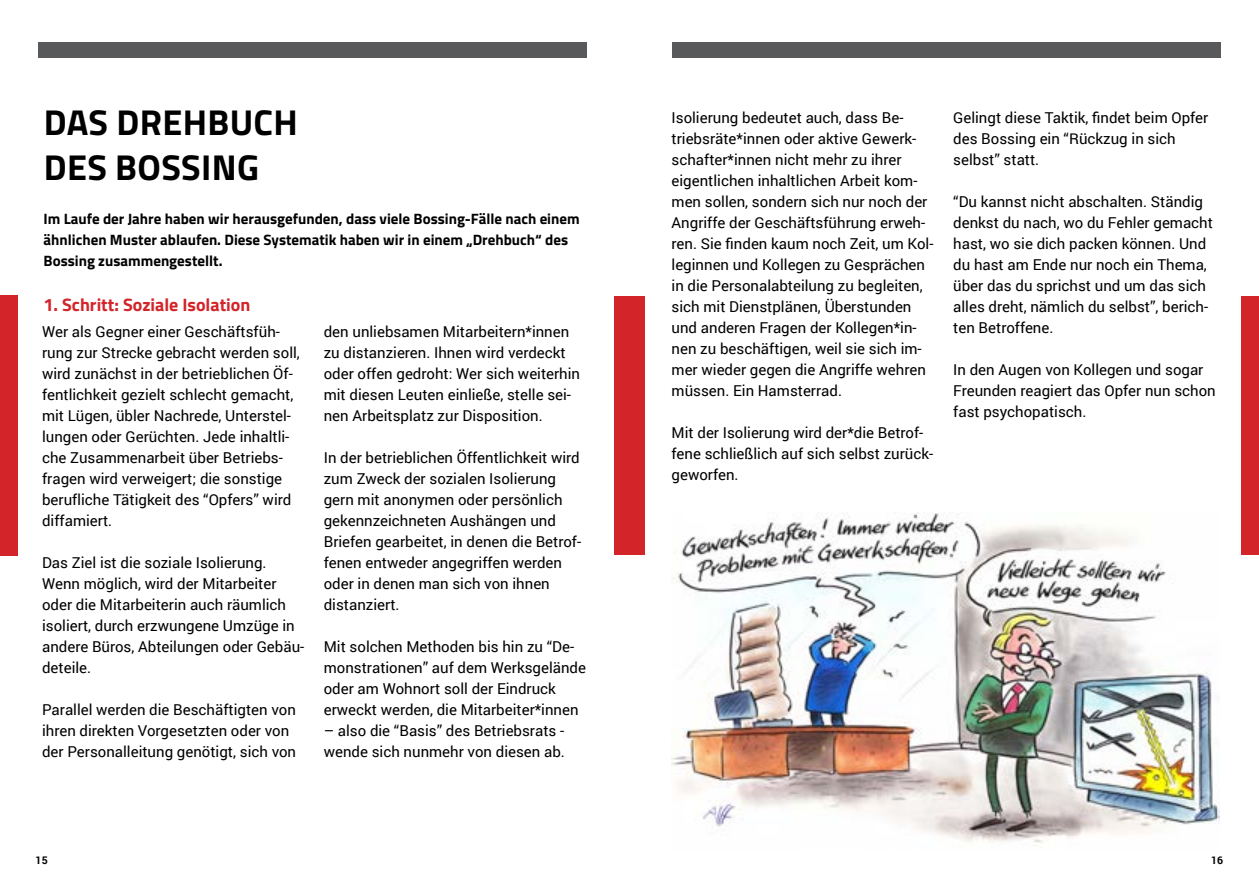
<style>
.page{position:relative;width:1259px;height:893px;background:#fff}
.page>*{position:absolute;margin:0;border:0;box-sizing:border-box;transform-origin:0 0}
.t1{font:700 36px/45px "Titillium";letter-spacing:.01em;color:#000}
.t2{font:700 18px "Titillium";color:#d3242a}
.t3{font:15px/21px "Roboto";color:#000}
.t4{font:700 15px/21px "Titillium";color:#000}
.t5{font:700 10.5px "Roboto";color:#000}
</style>
<div class="page">
<div style="left:0;top:295px;width:17px;height:260px;background:#d3242a"></div>
<div style="left:39px;top:43px;width:548px;height:15px;background:#58595b"></div>
<img style="left:671px;top:513px;width:548px;height:333px">
<div style="left:672px;top:43px;width:548px;height:15px;background:#58595b"></div>
<div style="left:614px;top:296px;width:30px;height:259px;background:#d3242a"></div>
<div style="left:1241px;top:296px;width:18px;height:259px;background:#d3242a"></div>
<h1 class="t1" style="left:44px;top:98px;width:256px">DAS DREHBUCH<br>DES BOSSING</h1>
<p class="t3" style="left:671px;top:107px;width:263px">Isolierung bedeutet auch, dass Be&shy;triebsräte*innen oder aktive Gewerk&shy;schafter*innen nicht mehr zu ihrer eigentlichen inhaltlichen Arbeit kom&shy;men sollen, sondern sich nur noch der Angriffe der Geschäftsführung erweh&shy;ren. Sie finden kaum noch Zeit, um Kol&shy;leginnen und Kollegen zu Gesprächen in die Personalabteilung zu begleiten, sich mit Dienstplänen, Überstunden und anderen Fragen der Kollegen*in&shy;nen zu beschäftigen, weil sie sich im&shy;mer wieder gegen die Angriffe wehren müssen. Ein Hamsterrad.</p>
<p class="t3" style="left:671px;top:422px;width:263px">Mit der Isolierung wird der*die Betrof&shy;fene schließlich auf sich selbst zurück&shy;geworfen.</p>
<p class="t4" style="left:44px;top:207px;width:538px">Im Laufe der Jahre haben wir herausgefunden, dass viele Bossing-Fälle nach einem ähnlichen Muster ablaufen. Diese Systematik haben wir in einem „Drehbuch“ des<br>Bossing zusammengestellt.</p>
<p class="t2" style="left:44px;top:291px;width:208px">1. Schritt: Soziale Isolation</p>
<p class="t3" style="left:42px;top:320px;width:259px">Wer als Gegner einer Geschäftsfüh&shy;rung zur Strecke gebracht werden soll, wird zunächst in der betrieblichen Öf&shy;fentlichkeit gezielt schlecht gemacht, mit Lügen, übler Nachrede, Unterstel&shy;lungen oder Gerüchten. Jede inhaltli&shy;che Zusammenarbeit über Betriebs&shy;fragen wird verweigert; die sonstige berufliche Tätigkeit des “Opfers” wird diffamiert.</p>
<p class="t3" style="left:42px;top:551px;width:264px">Das Ziel ist die soziale Isolierung.<br>Wenn möglich, wird der Mitarbeiter oder die Mitarbeiterin auch räumlich isoliert, durch erzwungene Umzüge in andere Büros, Abteilungen oder Gebäu&shy;deteile.</p>
<p class="t3" style="left:42px;top:698px;width:256px">Parallel werden die Beschäftigten von ihren direkten Vorgesetzten oder von der Personalleitung genötigt, sich von</p>
<p class="t3" style="left:324px;top:320px;width:258px">den unliebsamen Mitarbeitern*innen zu distanzieren. Ihnen wird verdeckt oder offen gedroht: Wer sich weiterhin mit diesen Leuten einließe, stelle sei&shy;nen Arbeitsplatz zur Disposition.</p>
<p class="t3" style="left:324px;top:446px;width:259px">In der betrieblichen Öffentlichkeit wird zum Zweck der sozialen Isolierung gern mit anonymen oder persönlich gekennzeichneten Aushängen und Briefen gearbeitet, in denen die Betrof&shy;fenen entweder angegriffen werden oder in denen man sich von ihnen distanziert.</p>
<p class="t3" style="left:324px;top:635px;width:264px">Mit solchen Methoden bis hin zu “De&shy;monstrationen” auf dem Werksgelände oder am Wohnort soll der Eindruck erweckt werden, die Mitarbeiter*innen</p>
<p class="t3" style="left:324px;top:719px;width:243px">– also die “Basis” des Betriebsrats - wende sich nunmehr von diesen ab.</p>
<p class="t3" style="left:953px;top:107px;width:257px">Gelingt diese Taktik, findet beim Opfer des Bossing ein “Rückzug in sich selbst” statt.</p>
<p class="t3" style="left:953px;top:191px;width:261px">“Du kannst nicht abschalten. Ständig denkst du nach, wo du Fehler gemacht hast, wo sie dich packen können. Und du hast am Ende nur noch ein Thema, über das du sprichst und um das sich alles dreht, nämlich du selbst”, berich&shy;ten Betroffene.</p>
<p class="t3" style="left:953px;top:359px;width:264px">In den Augen von Kollegen und sogar<br>Freunden reagiert das Opfer nun schon fast psychopatisch.</p>
<p class="t5" style="left:36px;top:853px;width:14px">15</p>
<p class="t5" style="left:1211px;top:853px;width:14px">16</p>
</div>
